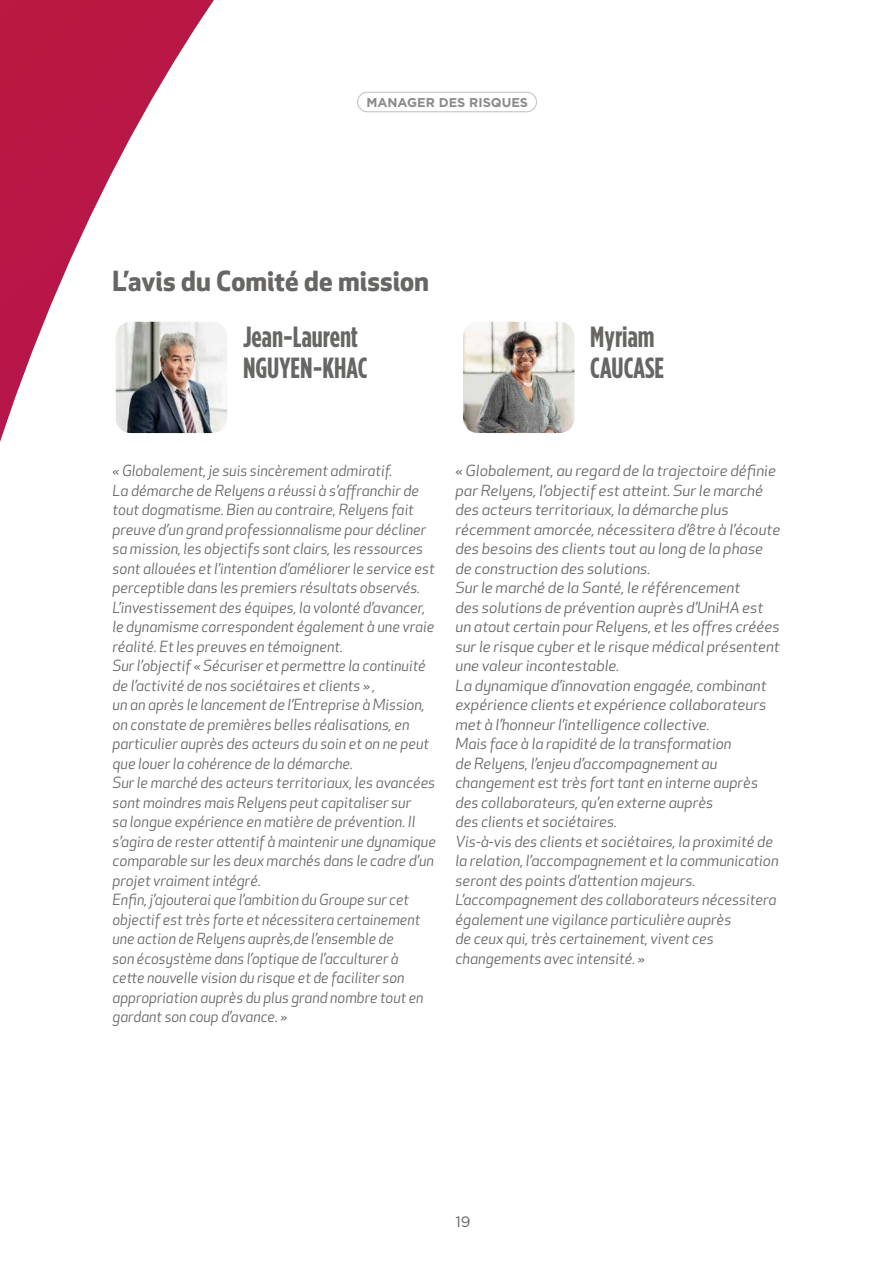
<style>
.page{position:relative;width:893px;height:1263px;background:#fff}
.page>*{position:absolute;margin:0;border:0;box-sizing:border-box;transform-origin:0 0}
.t1{font:700 29.1px/30.8px "Gotham Condensed";color:#676665}
.t2{font:700 27px "Apex New";color:#676665}
.t3{font:italic 15px/19.5px "Apex New";color:#676665}
.t4{font:italic 15px/19.5px "Apex New";color:#676665;scale:1.05 1}
.t5{font:15px "Gotham";color:#676665}
.t6{font:700 12.75px "Gotham";color:#8c8b8b}
</style>
<div class="page">
<svg style="left:0;top:0;width:575px;height:442px"></svg>
<div style="left:357px;top:92px;width:180px;height:20px;border:1px solid #8c8b8b;border-radius:10px"></div>
<img style="left:116px;top:322px;width:111px;height:111px">
<img style="left:463px;top:322px;width:111px;height:111px">
<p class="t6" style="left:366px;top:94px;width:163px">MANAGER DES RISQUES</p>
<h2 class="t2" style="left:112px;top:262px;width:318px">L’avis du Comité de mission</h2>
<h1 class="t1" style="left:243px;top:321px;width:126px">Jean-Laurent<br>NGUYEN-KHAC</h1>
<h1 class="t1" style="left:590px;top:322px;width:75px">Myriam<br>CAUCASE</h1>
<p class="t3" style="left:112px;top:461px;width:325px">« Globalement, je suis sincèrement admiratif.<br>La démarche de Relyens a réussi à s’affranchir de tout dogmatisme. Bien au contraire, Relyens fait preuve d’un grand professionnalisme pour décliner sa mission, les objectifs sont clairs, les ressources sont allouées et l’intention d’améliorer le service est perceptible dans les premiers résultats observés.<br>L’investissement des équipes, la volonté d’avancer, le dynamisme correspondent également à une vraie réalité. Et les preuves en témoignent.<br>Sur l’objectif « Sécuriser et permettre la continuité de l’activité de nos sociétaires et clients » ,<br>un an après le lancement de l’Entreprise à Mission, on constate de premières belles réalisations, en particulier auprès des acteurs du soin et on ne peut que louer la cohérence de la démarche.<br>Sur le marché des acteurs territoriaux, les avancées sont moindres mais Relyens peut capitaliser sur<br>sa longue expérience en matière de prévention. Il s’agira de rester attentif à maintenir une dynamique comparable sur les deux marchés dans le cadre d’un projet vraiment intégré.<br>Enfin, j’ajouterai que l’ambition du Groupe sur cet objectif est très forte et nécessitera certainement une action de Relyens auprès,de l’ensemble de<br>son écosystème dans l’optique de l’acculturer à<br>cette nouvelle vision du risque et de faciliter son appropriation auprès du plus grand nombre tout en gardant son coup d’avance. »</p>
<p class="t4" style="left:455px;top:461px;width:311px">« Globalement, au regard de la trajectoire définie par Relyens, l’objectif est atteint. Sur le marché des acteurs territoriaux, la démarche plus récemment amorcée, nécessitera d’être à l’écoute des besoins des clients tout au long de la phase de construction des solutions.<br>Sur le marché de la Santé, le référencement<br>des solutions de prévention auprès d’UniHA est un atout certain pour Relyens, et les offres créées sur le risque cyber et le risque médical présentent une valeur incontestable.<br>La dynamique d’innovation engagée, combinant expérience clients et expérience collaborateurs met à l’honneur l’intelligence collective.<br>Mais face à la rapidité de la transformation<br>de Relyens, l’enjeu d’accompagnement au changement est très fort tant en interne auprès des collaborateurs, qu’en externe auprès<br>des clients et sociétaires.<br>Vis-à-vis des clients et sociétaires, la proximité de la relation, l’accompagnement et la communication seront des points d’attention majeurs.<br>L’accompagnement des collaborateurs nécessitera également une vigilance particulière auprès<br>de ceux qui, très certainement, vivent ces changements avec intensité. »</p>
<p class="t5" style="left:455px;top:1212px;width:17px">19</p>
</div>
